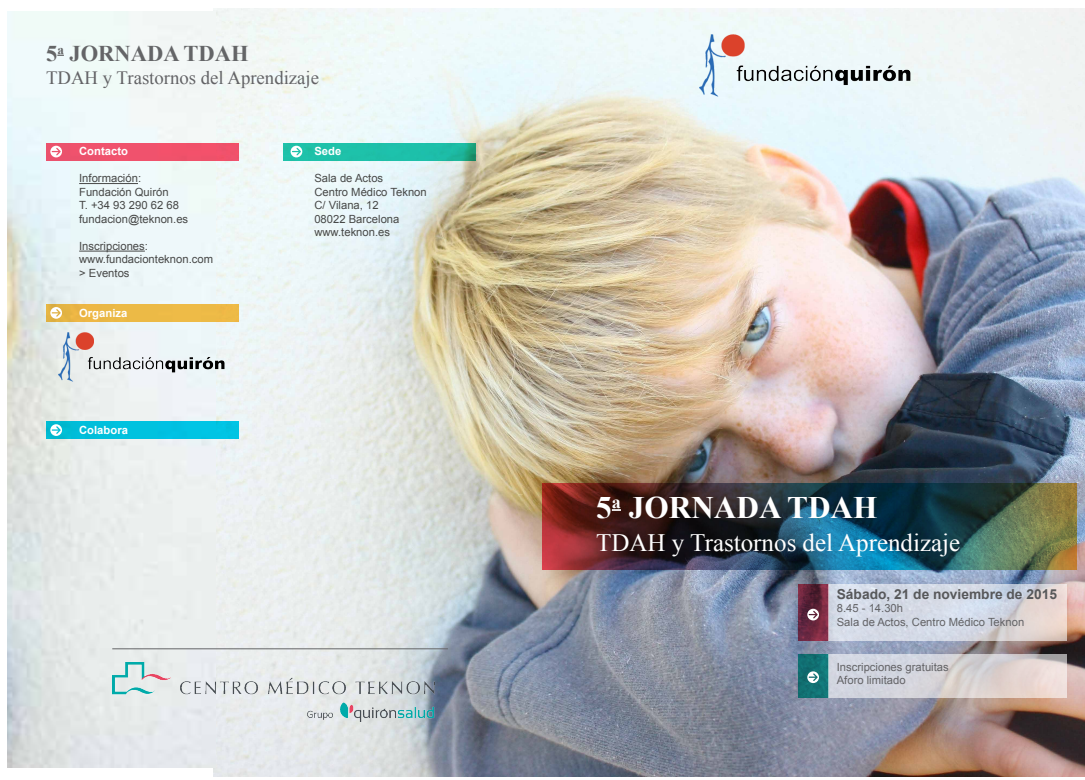
<style>
.page{position:relative;width:1085px;height:780px;background:#fff}
.page>*{position:absolute;margin:0;border:0;box-sizing:border-box;transform-origin:0 0}
.t1{font:700 31.25px "Times New Roman";color:#fff}
.t2{font:25px "Times New Roman";color:#fff}
.t3{font:700 22.5px "Times New Roman";color:#646567}
.t4{font:18.75px "Times New Roman";color:#636366}
.t5{font:700 13.75px "Arial";color:#57585a}
.t6{font:11.25px "Arial";color:#474847}
.t7{font:11.25px "Arial";color:#636366}
.t8{font:700 11.25px "Arial";color:#fff}
</style>
<div class="page">
<img style="left:214px;top:9px;width:870px;height:767px">
<img style="left:7px;top:11px;width:208px;height:756px">
<img style="left:542px;top:483px;width:534px;height:87px">
<svg style="left:611px;top:509px;width:10px;height:2px"></svg>
<svg style="left:797px;top:584px;width:31px;height:56px;background:#6c2b42"></svg>
<svg style="left:797px;top:654px;width:31px;height:43px"></svg>
<svg style="left:828px;top:584px;width:239px;height:56px;background:#d6d8e1"></svg>
<svg style="left:828px;top:654px;width:239px;height:43px;background:#d7d3d6"></svg>
<svg style="left:807px;top:608px;width:11px;height:12px"></svg>
<svg style="left:807px;top:671px;width:11px;height:12px"></svg>
<div style="left:46px;top:143px;width:192px;height:17px;background:#f0526c"></div>
<svg style="left:50px;top:146px;width:12px;height:11px"></svg>
<hr style="left:79px;top:183px;width:59px;height:1px;background:#474847">
<hr style="left:79px;top:251px;width:66px;height:1px;background:#474847">
<div style="left:46px;top:304px;width:192px;height:18px;background:#ecba46"></div>
<svg style="left:50px;top:307px;width:12px;height:12px"></svg>
<div style="left:46px;top:421px;width:192px;height:18px;background:#00c1df"></div>
<svg style="left:50px;top:424px;width:12px;height:12px"></svg>
<div style="left:283px;top:143px;width:192px;height:17px;background:#21c6ad"></div>
<svg style="left:290px;top:146px;width:12px;height:11px"></svg>
<hr style="left:112px;top:648px;width:336px;height:1px;background:#646567">
<img style="left:699px;top:34px;width:211px;height:63px">
<img style="left:59px;top:332px;width:165px;height:49px">
<img style="left:113px;top:662px;width:321px;height:59px">
<p class="t3" style="left:46px;top:38px;width:204px">5<sup>a</sup> JORNADA TDAH</p>
<p class="t4" style="left:46px;top:65px;width:274px">TDAH y Trastornos del Aprendizaje</p>
<p class="t8" style="left:79px;top:144px;width:50px">Contacto</p>
<p class="t6" style="left:79px;top:171px;width:63px">Información:</p>
<p class="t6" style="left:79px;top:184px;width:91px">Fundación Quirón</p>
<p class="t6" style="left:79px;top:198px;width:101px">T. +34 93 290 62 68</p>
<p class="t6" style="left:79px;top:211px;width:110px">fundacion@teknon.es</p>
<p class="t6" style="left:79px;top:238px;width:70px">Inscripciones:</p>
<p class="t6" style="left:79px;top:252px;width:135px">www.fundacionteknon.com</p>
<p class="t6" style="left:79px;top:265px;width:52px">&gt; Eventos</p>
<p class="t8" style="left:79px;top:305px;width:50px">Organiza</p>
<p class="t8" style="left:79px;top:422px;width:50px">Colabora</p>
<p class="t8" style="left:314px;top:144px;width:28px">Sede</p>
<p class="t6" style="left:314px;top:171px;width:70px">Sala de Actos</p>
<p class="t6" style="left:314px;top:184px;width:114px">Centro Médico Teknon</p>
<p class="t6" style="left:314px;top:198px;width:66px">C/ Vilana, 12</p>
<p class="t6" style="left:314px;top:211px;width:87px">08022 Barcelona</p>
<p class="t6" style="left:314px;top:225px;width:77px">www.teknon.es</p>
<p class="t1" style="left:596px;top:486px;width:283px">5<sup>a</sup> JORNADA TDAH</p>
<p class="t2" style="left:596px;top:525px;width:365px">TDAH y Trastornos del Aprendizaje</p>
<p class="t5" style="left:836px;top:584px;width:222px">Sábado, 21 de noviembre de 2015</p>
<p class="t7" style="left:836px;top:600px;width:68px">8.45 - 14.30h</p>
<p class="t7" style="left:836px;top:614px;width:189px">Sala de Actos, Centro Médico Teknon</p>
<p class="t7" style="left:836px;top:659px;width:113px">Inscripciones gratuitas</p>
<p class="t7" style="left:836px;top:672px;width:70px">Aforo limitado</p>
</div>
